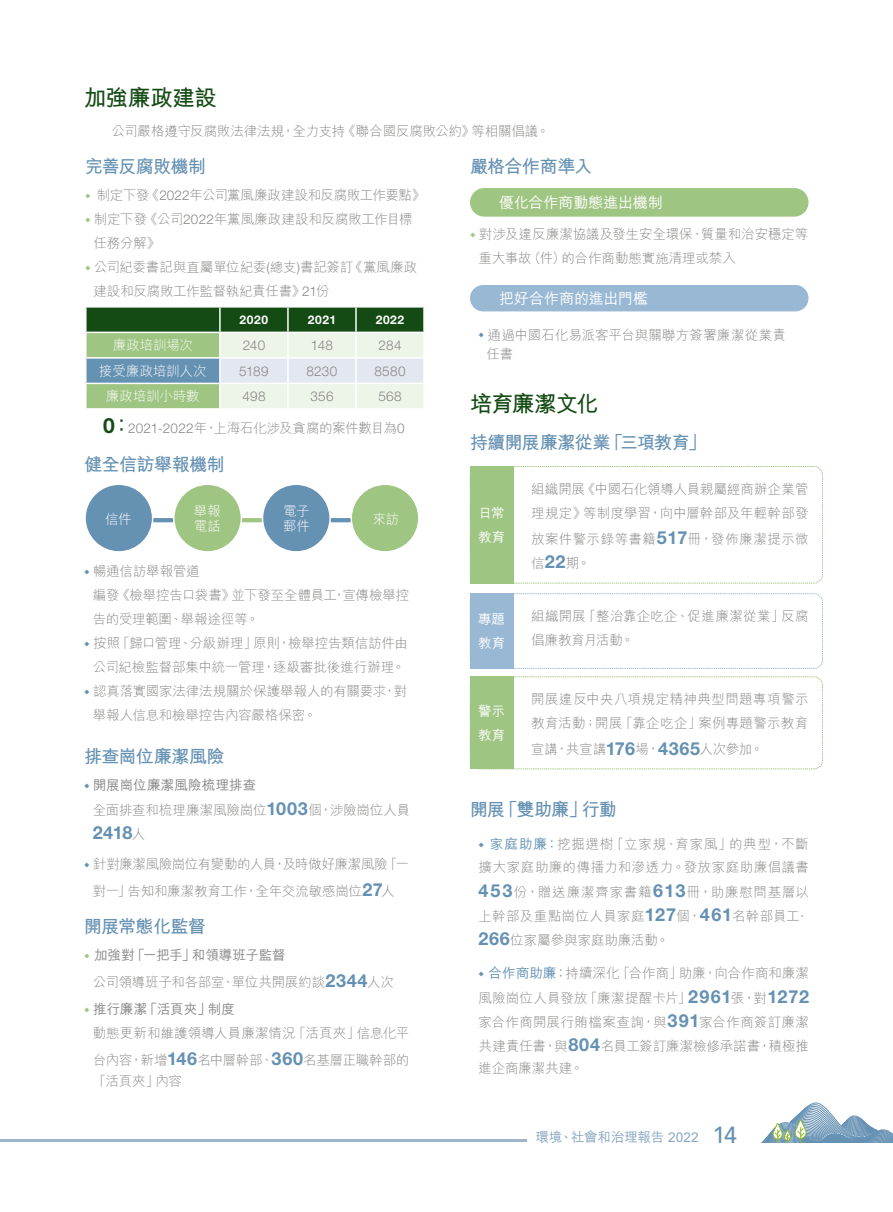
<style>
.page{position:relative;width:893px;height:1212px;background:#fff}
.page>*{position:absolute;margin:0;border:0;box-sizing:border-box;transform-origin:0 0}
.t1{font:22.5px "M Hei HK Bold E Ten B5 H";letter-spacing:-.03em;color:#144b14}
.t2{font:18px "M Hei HK Bold E Ten B5 H";letter-spacing:-.035em;color:#6591b3}
.t3{font:700 18px "Helvetica Neue LT Std";color:#6591b3}
.t4{font:15px "M Hei HK Medium E Ten B5 H";letter-spacing:-.005em;color:#fff}
.t5{font:13.5px/24px "M Hei HK Light E Ten B5 H";letter-spacing:-.005em;color:#888786}
.t6{font:13.5px/22.5px "M Hei HK Light E Ten B5 H";letter-spacing:.045em;color:#888786}
.t7{font:13.5px "M Hei HK Light E Ten B5 H";letter-spacing:-.025em;color:#888786}
.t8{font:13.5px "M Hei HK Medium E Ten B5 H";letter-spacing:.005em;color:#878787}
.t9{font:13.5px/24px "M Hei HK Light E Ten B5 H";letter-spacing:.025em;color:#888786}
.t10{font:13.5px/15px "M Hei HK Light E Ten B5 H";letter-spacing:-.01em;color:#fff}
.t11{font:300 13.5px "Helvetica Neue LT Std";letter-spacing:.025em;color:#888786}
.t12{font:13.5px "M Hei HK Light E Ten B5 H";letter-spacing:-.03em;color:#888786}
.t13{font:13.5px/24px "M Hei HK Light E Ten B5 H";letter-spacing:.04em;color:#888786}
.t14{font:13.5px "M Hei HK Medium E Ten B5 H";letter-spacing:-.01em;color:#89a6c1}
.t15{font:13.5px/24px "M Hei HK Medium E Ten B5 H";letter-spacing:.005em;color:#fff}
.t16{font:700 12px "Helvetica Neue LT Std";letter-spacing:.055em;color:#fff}
.s1{font-family:"Minion Pro";font-size:12px;color:#9fc582}
.s2{font-family:"Helvetica Neue LT Std";font-weight:300}
.s3{font-family:"Helvetica Neue LT Std";font-weight:700;font-size:21px;color:#144b14}
.s4{font-family:"M Hei HK Bold E Ten B5 H";font-size:21px;color:#144b14}
.s5{font-family:"Minion Pro";font-size:12px;color:#6591b3}
.s6{font-family:"Helvetica Neue LT Std";font-weight:700;font-size:18px;color:#6591b3}
.s7{font-family:"M Hei HK Light E Ten B5 H";font-weight:400;font-size:13.5px;color:#888786}
.s8{font-family:"M Hei HK Medium E Ten B5 H";color:#6591b3}
.s9{font-family:"Avenir LT Std";font-weight:500;font-size:23.1px;color:#6591b3}
</style>
<div class="page">
<svg style="left:761px;top:1102px;width:132px;height:41px"></svg>
<hr style="left:0;top:1139px;width:527px;height:3px;background:#9db4cb">
<hr style="left:147px;top:518px;width:30px;height:4px;background:#6591b3">
<hr style="left:237px;top:518px;width:30px;height:4px;background:#9fc582">
<hr style="left:327px;top:518px;width:30px;height:4px;background:#6591b3">
<svg style="left:87px;top:308px;width:336px;height:100px;background:#99b59b"></svg>
<hr style="left:219px;top:308px;width:2px;height:24px;background:#fff">
<hr style="left:287px;top:308px;width:2px;height:24px;background:#fff">
<hr style="left:355px;top:308px;width:2px;height:24px;background:#fff">
<hr style="left:85px;top:332px;width:135px;height:1px;background:#fff">
<hr style="left:220px;top:332px;width:68px;height:1px;background:#fff">
<hr style="left:219px;top:333px;width:2px;height:24px;background:#fff">
<hr style="left:288px;top:332px;width:68px;height:1px;background:#fff">
<hr style="left:287px;top:333px;width:2px;height:24px;background:#fff">
<hr style="left:356px;top:332px;width:69px;height:1px;background:#fff">
<hr style="left:355px;top:333px;width:2px;height:24px;background:#fff">
<hr style="left:85px;top:357px;width:135px;height:2px;background:#fff">
<hr style="left:220px;top:357px;width:68px;height:2px;background:#fff">
<hr style="left:219px;top:359px;width:2px;height:24px;background:#fff">
<hr style="left:288px;top:357px;width:68px;height:2px;background:#fff">
<hr style="left:287px;top:359px;width:2px;height:24px;background:#fff">
<hr style="left:356px;top:357px;width:69px;height:2px;background:#fff">
<hr style="left:355px;top:359px;width:2px;height:24px;background:#fff">
<hr style="left:85px;top:383px;width:135px;height:1px;background:#fff">
<hr style="left:220px;top:383px;width:68px;height:1px;background:#fff">
<hr style="left:219px;top:384px;width:2px;height:24px;background:#fff">
<hr style="left:288px;top:383px;width:68px;height:1px;background:#fff">
<hr style="left:287px;top:384px;width:2px;height:24px;background:#fff">
<hr style="left:356px;top:383px;width:69px;height:1px;background:#fff">
<hr style="left:355px;top:384px;width:2px;height:24px;background:#fff">
<div style="left:470px;top:188px;width:338px;height:29px;background:#9fc582;border-radius:14px"></div>
<div style="left:470px;top:285px;width:338px;height:26px;background:#99b8d3;border-radius:13px"></div>
<svg style="left:470px;top:466px;width:353px;height:118px"></svg>
<svg style="left:470px;top:593px;width:353px;height:76px"></svg>
<svg style="left:470px;top:676px;width:353px;height:94px"></svg>
<div style="left:85px;top:484px;width:68px;height:68px;background:#6591b3;border-radius:50%"></div>
<div style="left:84px;top:483px;width:69px;height:70px;border:1px solid #fff;border-radius:50%"></div>
<div style="left:174px;top:484px;width:67px;height:68px;background:#9fc582;border-radius:50%"></div>
<div style="left:173px;top:483px;width:69px;height:70px;border:1px solid #fff;border-radius:50%"></div>
<div style="left:262px;top:484px;width:68px;height:68px;background:#6591b3;border-radius:50%"></div>
<div style="left:262px;top:483px;width:69px;height:70px;border:1px solid #fff;border-radius:50%"></div>
<div style="left:351px;top:484px;width:68px;height:68px;background:#9fc582;border-radius:50%"></div>
<div style="left:350px;top:483px;width:70px;height:70px;border:1px solid #fff;border-radius:50%"></div>
<h1 class="t1" style="left:84px;top:89px;width:134px">加強廉政建設</h1>
<p class="t5" style="left:112px;top:121px;width:440px">公司嚴格遵守反腐敗法律法規，全力支持《聯合國反腐敗公約》等相關倡議。</p>
<h2 class="t2" style="left:85px;top:159px;width:122px">完善反腐敗機制</h2>
<h2 class="t2" style="left:470px;top:159px;width:124px">嚴格合作商準入</h2>
<p class="t7" style="left:85px;top:190px;width:341px"><span class="s1">◆</span> 制定下發《<span class="s2">2022</span>年公司黨風廉政建設和反腐敗工作要點》</p>
<p class="t5" style="left:94px;top:209px;width:321px;text-indent:-9px"><span class="s1">◆</span> 制定下發《公司<span class="s2">2022</span>年黨風廉政建設和反腐敗工作目標任務分解》</p>
<p class="t5" style="left:94px;top:257px;width:325px;text-indent:-8px"><span class="s1">◆</span> 公司紀委書記與直屬單位紀委<span class="s2">(</span>總支<span class="s2">)</span>書記簽訂《黨風廉政建設和反腐敗工作監督執紀責任書》<span class="s2">21</span>份</p>
<p class="t16" style="left:240px;top:313px;width:30px">2020</p>
<p class="t16" style="left:308px;top:313px;width:30px">2021</p>
<p class="t16" style="left:376px;top:313px;width:30px">2022</p>
<p class="t10" style="left:113px;top:339px;width:82px">廉政培訓場次</p>
<p class="t11" style="left:243px;top:338px;width:24px">240</p>
<p class="t11" style="left:311px;top:338px;width:24px">148</p>
<p class="t11" style="left:378px;top:338px;width:24px">284</p>
<p class="t10" style="left:99px;top:365px;width:109px">接受廉政培訓人次</p>
<p class="t11" style="left:239px;top:363px;width:31px">5189</p>
<p class="t11" style="left:307px;top:363px;width:32px">8230</p>
<p class="t11" style="left:374px;top:363px;width:33px">8580</p>
<p class="t10" style="left:106px;top:391px;width:95px">廉政培訓小時數</p>
<p class="t11" style="left:242px;top:389px;width:25px">498</p>
<p class="t11" style="left:310px;top:389px;width:25px">356</p>
<p class="t11" style="left:378px;top:389px;width:25px">568</p>
<p class="t12" style="left:103px;top:423px;width:303px"><span class="s3">0</span><span class="s4">：</span><span class="s2">2021-2022</span>年，上海石化涉及貪腐的案件數目為<span class="s2">0</span></p>
<h2 class="t2" style="left:84px;top:458px;width:142px">健全信訪舉報機制</h2>
<p class="t10" style="left:105px;top:513px;width:28px">信件</p>
<p class="t10" style="left:194px;top:505px;width:28px">舉報電話</p>
<p class="t10" style="left:283px;top:505px;width:28px">電子郵件</p>
<p class="t10" style="left:372px;top:513px;width:28px">來訪</p>
<p class="t5" style="left:93px;top:561px;width:318px;text-indent:-9px"><span class="s5">◆</span> 暢通信訪舉報管道<br>編發《檢舉控告口袋書》並下發至全體員工，宣傳檢舉控告的受理範圍、舉報途徑等。</p>
<p class="t5" style="left:84px;top:633px;width:325px;text-align:center"><span class="s5">◆</span> 按照「歸口管理、分級辦理」原則，檢舉控告類信訪件由公司紀檢監督部集中統一管理，逐級審批後進行辦理。</p>
<p class="t5" style="left:93px;top:681px;width:316px;text-indent:-9px"><span class="s5">◆</span> 認真落實國家法律法規關於保護舉報人的有關要求，對舉報人信息和檢舉控告內容嚴格保密。</p>
<h2 class="t2" style="left:84px;top:749px;width:142px">排查崗位廉潔風險</h2>
<p class="t8" style="left:84px;top:780px;width:173px"><span class="s5">◆</span> 開展崗位廉潔風險梳理排查</p>
<p class="t5" style="left:93px;top:799px;width:319px">全面排查和梳理廉潔風險崗位<span class="s6">1003</span>個，涉險崗位人員</p>
<h2 class="t3" style="left:93px;top:822px;width:54px">2418<span class="s7">人</span></h2>
<p class="t5" style="left:84px;top:853px;width:326px;line-height:26.2px;text-align:center"><span class="s5">◆</span> 針對廉潔風險崗位有變動的人員，及時做好廉潔風險「一對一」告知和廉潔教育工作，全年交流敏感崗位<span class="s6">27</span>人</p>
<h2 class="t2" style="left:84px;top:920px;width:123px">開展常態化監督</h2>
<p class="t8" style="left:84px;top:950px;width:203px"><span class="s1">◆</span> 加強對「一把手」和領導班子監督</p>
<p class="t5" style="left:93px;top:971px;width:303px">公司領導班子和各部室、單位共開展約談<span class="s6">2344</span>人次</p>
<p class="t8" style="left:84px;top:1004px;width:152px"><span class="s1">◆</span> 推行廉潔「活頁夾」制度</p>
<p class="t5" style="left:93px;top:1022px;width:318px;line-height:26.2px">動態更新和維護領導人員廉潔情況「活頁夾」信息化平台內容，新增<span class="s6">146</span>名中層幹部、<span class="s6">360</span>名基層正職幹部的</p>
<p class="t5" style="left:93px;top:1071px;width:91px">「活頁夾」內容</p>
<p class="t4" style="left:499px;top:197px;width:165px">優化合作商動態進出機制</p>
<p class="t5" style="left:478px;top:224px;width:331px;text-indent:-9px"><span class="s1">◆</span> 對涉及違反廉潔協議及發生安全環保、質量和治安穩定等重大事故（件）的合作商動態實施清理或禁入</p>
<p class="t4" style="left:499px;top:293px;width:150px">把好合作商的進出門檻</p>
<p class="t5" style="left:487px;top:327px;width:301px;line-height:19.5px;text-indent:-8px"><span class="s5">◆</span> 通過中國石化易派客平台與關聯方簽署廉潔從業責任書</p>
<h1 class="t1" style="left:470px;top:395px;width:130px">培育廉潔文化</h1>
<h2 class="t2" style="left:470px;top:435px;width:237px">持續開展廉潔從業「三項教育」</h2>
<p class="t15" style="left:478px;top:503px;width:29px">日常教育</p>
<p class="t15" style="left:478px;top:609px;width:29px">專題教育</p>
<p class="t15" style="left:478px;top:701px;width:29px">警示教育</p>
<p class="t5" style="left:531px;top:478px;width:279px">組織開展《中國石化領導人員親屬經商辦企業管理規定》等制度學習，向中層幹部及年輕幹部發</p>
<p class="t13" style="left:531px;top:529px;width:279px">放案件警示錄等書籍<span class="s6">517</span>冊，發佈廉潔提示微信<span class="s6">22</span>期。</p>
<p class="t5" style="left:531px;top:606px;width:279px">組織開展「整治靠企吃企、促進廉潔從業」反腐倡廉教育月活動。</p>
<p class="t9" style="left:531px;top:689px;width:279px">開展違反中央八項規定精神典型問題專項警示教育活動；開展「靠企吃企」案例專題警示教育</p>
<p class="t7" style="left:531px;top:744px;width:234px">宣講，共宣講<span class="s6">176</span>場，<span class="s6">4365</span>人次參加。</p>
<h2 class="t2" style="left:470px;top:802px;width:148px">開展「雙助廉」行動</h2>
<p class="t6" style="left:478px;top:835px;width:332px"><span class="s5">◆</span> <span class="s8">家庭助廉：</span>挖掘選樹「立家規、育家風」的典型，不斷擴大家庭助廉的傳播力和滲透力。發放家庭助廉倡議書</p>
<p class="t5" style="left:478px;top:881px;width:332px;text-align:justify"><span class="s6">453</span>份，贈送廉潔齊家書籍<span class="s6">613</span>冊，助廉慰問基層以上幹部及重點崗位人員家庭<span class="s6">127</span>個，<span class="s6">461</span>名幹部員工、<span class="s6">266</span>位家屬參與家庭助廉活動。</p>
<p class="t5" style="left:478px;top:963px;width:332px;text-align:justify"><span class="s5">◆</span> <span class="s8">合作商助廉：</span>持續深化「合作商」助廉，向合作商和廉潔風險崗位人員發放「廉潔提醒卡片」<span class="s6">2961</span>張，對<span class="s6">1272</span>家合作商開展行賄檔案查詢，與<span class="s6">391</span>家合作商簽訂廉潔共建責任書，與<span class="s6">804</span>名員工簽訂廉潔檢修承諾書，積極推</p>
<p class="t5" style="left:478px;top:1058px;width:107px">進企商廉潔共建。</p>
<p class="t14" style="left:535px;top:1132px;width:203px">環境、社會和治理報告 2022 <span class="s9">14</span></p>
</div>
